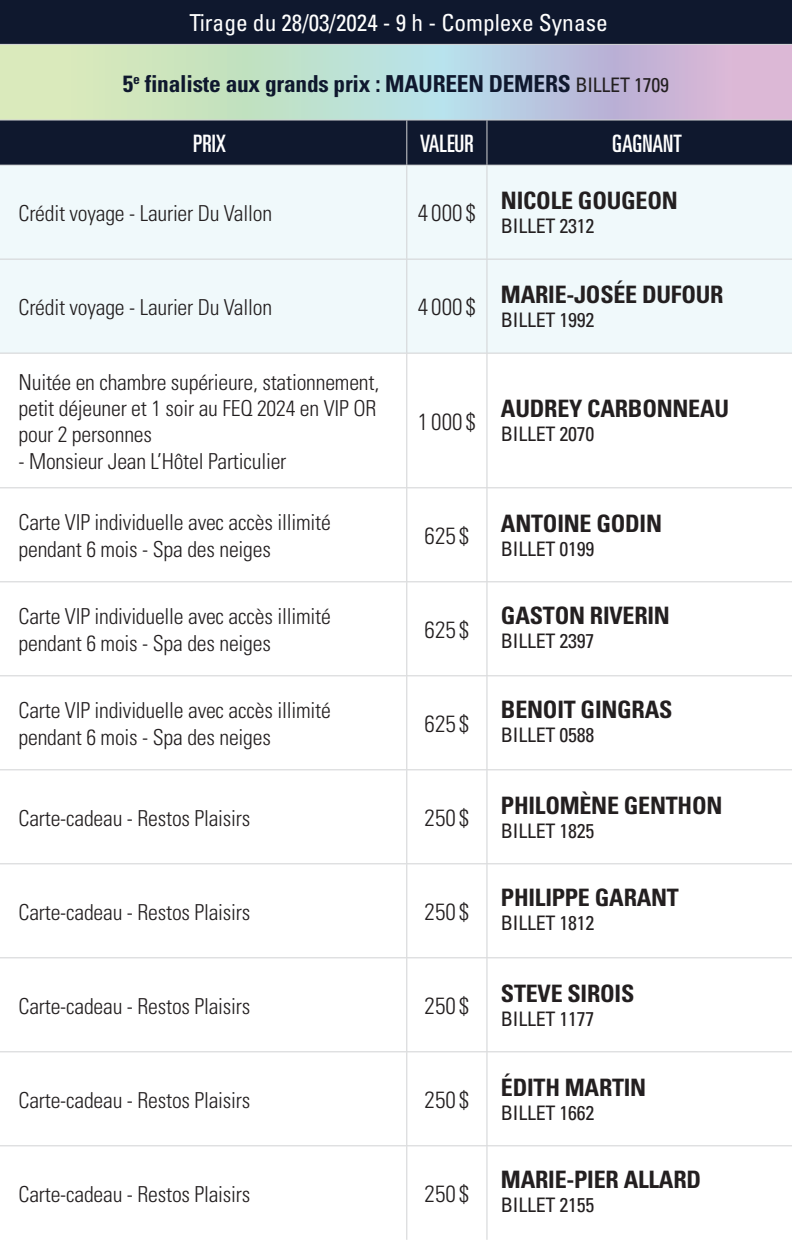
<style>
.page{position:relative;width:792px;height:1240px;background:#fff}
.page>*{position:absolute;margin:0;border:0;box-sizing:border-box;transform-origin:0 0}
.t1{font:700 condensed 24px "Univers";letter-spacing:-.01em;color:#231f20}
.t2{font:ultra-condensed 24px "Univers";color:#fff}
.t3{font:700 condensed 23.4px "Univers";letter-spacing:-.01em;color:#0f182e}
.t4{font:300 condensed 23.4px "Univers";color:#231f20}
.t5{font:condensed 23.4px "Univers";color:#fff}
.t6{font:300 condensed 22px/26.4px "Univers";letter-spacing:-.01em;color:#231f20}
.t7{font:condensed 20px "Univers";letter-spacing:-.01em;color:#231f20}
.s1{font-weight:400;font-size:20px;color:#231f20}
</style>
<div class="page">
<div style="left:0;top:0;width:792px;height:44px;background:#0f182e"></div>
<svg style="left:0;top:45px;width:792px;height:75px;background:#c6d3d0"></svg>
<div style="left:0;top:121px;width:792px;height:44px;background:#0f182e"></div>
<div style="left:0;top:166px;width:792px;height:187px;background:#f0f9fb"></div>
<hr style="left:0;top:165px;width:407px;height:1px;background:#d1d2d4">
<hr style="left:0;top:259px;width:407px;height:1px;background:#d1d2d4">
<hr style="left:0;top:353px;width:407px;height:1px;background:#d1d2d4">
<hr style="left:407px;top:165px;width:80px;height:1px;background:#d1d2d4">
<hr style="left:407px;top:259px;width:80px;height:1px;background:#d1d2d4">
<hr style="left:407px;top:353px;width:80px;height:1px;background:#d1d2d4">
<hr style="left:0;top:487px;width:407px;height:1px;background:#d1d2d4">
<hr style="left:407px;top:487px;width:80px;height:1px;background:#d1d2d4">
<hr style="left:0;top:581px;width:407px;height:1px;background:#d1d2d4">
<hr style="left:0;top:675px;width:407px;height:1px;background:#d1d2d4">
<hr style="left:0;top:769px;width:407px;height:1px;background:#d1d2d4">
<hr style="left:487px;top:487px;width:305px;height:1px;background:#d1d2d4">
<hr style="left:407px;top:581px;width:80px;height:1px;background:#d1d2d4">
<hr style="left:407px;top:675px;width:80px;height:1px;background:#d1d2d4">
<hr style="left:407px;top:769px;width:80px;height:1px;background:#d1d2d4">
<hr style="left:407px;top:863px;width:80px;height:1px;background:#d1d2d4">
<hr style="left:407px;top:957px;width:80px;height:1px;background:#d1d2d4">
<hr style="left:407px;top:1051px;width:80px;height:1px;background:#d1d2d4">
<hr style="left:487px;top:1051px;width:305px;height:1px;background:#d1d2d4">
<hr style="left:407px;top:1145px;width:80px;height:1px;background:#d1d2d4">
<hr style="left:0;top:863px;width:407px;height:1px;background:#d1d2d4">
<hr style="left:0;top:957px;width:407px;height:1px;background:#d1d2d4">
<hr style="left:0;top:1051px;width:407px;height:1px;background:#d1d2d4">
<hr style="left:0;top:1145px;width:407px;height:1px;background:#d1d2d4">
<hr style="left:487px;top:353px;width:305px;height:1px;background:#d1d2d4">
<hr style="left:487px;top:581px;width:305px;height:1px;background:#d1d2d4">
<hr style="left:487px;top:675px;width:305px;height:1px;background:#d1d2d4">
<hr style="left:487px;top:769px;width:305px;height:1px;background:#d1d2d4">
<hr style="left:487px;top:863px;width:305px;height:1px;background:#d1d2d4">
<hr style="left:487px;top:957px;width:305px;height:1px;background:#d1d2d4">
<hr style="left:406px;top:166px;width:1px;height:93px;background:#d1d2d4">
<hr style="left:406px;top:260px;width:1px;height:93px;background:#d1d2d4">
<hr style="left:406px;top:354px;width:1px;height:133px;background:#d1d2d4">
<hr style="left:406px;top:488px;width:1px;height:93px;background:#d1d2d4">
<hr style="left:406px;top:582px;width:1px;height:93px;background:#d1d2d4">
<hr style="left:406px;top:676px;width:1px;height:93px;background:#d1d2d4">
<hr style="left:406px;top:770px;width:1px;height:93px;background:#d1d2d4">
<hr style="left:406px;top:864px;width:1px;height:93px;background:#d1d2d4">
<hr style="left:406px;top:958px;width:1px;height:93px;background:#d1d2d4">
<hr style="left:406px;top:1052px;width:1px;height:93px;background:#d1d2d4">
<hr style="left:406px;top:1146px;width:1px;height:94px;background:#d1d2d4">
<hr style="left:406px;top:120px;width:1px;height:45px;background:#d1d2d4">
<hr style="left:487px;top:120px;width:1px;height:45px;background:#d1d2d4">
<hr style="left:0;top:44px;width:407px;height:1px;background:#d1d2d4">
<hr style="left:407px;top:44px;width:80px;height:1px;background:#d1d2d4">
<hr style="left:487px;top:44px;width:305px;height:1px;background:#d1d2d4">
<hr style="left:0;top:120px;width:407px;height:1px;background:#d1d2d4">
<hr style="left:407px;top:120px;width:80px;height:1px;background:#d1d2d4">
<hr style="left:487px;top:120px;width:305px;height:1px;background:#d1d2d4">
<hr style="left:487px;top:165px;width:305px;height:1px;background:#d1d2d4">
<hr style="left:487px;top:259px;width:305px;height:1px;background:#d1d2d4">
<hr style="left:487px;top:1145px;width:305px;height:1px;background:#d1d2d4">
<hr style="left:487px;top:166px;width:1px;height:93px;background:#d1d2d4">
<hr style="left:487px;top:260px;width:1px;height:93px;background:#d1d2d4">
<hr style="left:487px;top:354px;width:1px;height:133px;background:#d1d2d4">
<hr style="left:487px;top:488px;width:1px;height:93px;background:#d1d2d4">
<hr style="left:487px;top:582px;width:1px;height:93px;background:#d1d2d4">
<hr style="left:487px;top:676px;width:1px;height:93px;background:#d1d2d4">
<hr style="left:487px;top:770px;width:1px;height:93px;background:#d1d2d4">
<hr style="left:487px;top:864px;width:1px;height:93px;background:#d1d2d4">
<hr style="left:487px;top:958px;width:1px;height:93px;background:#d1d2d4">
<hr style="left:487px;top:1052px;width:1px;height:93px;background:#d1d2d4">
<hr style="left:487px;top:1146px;width:1px;height:94px;background:#d1d2d4">
<p class="t5" style="left:189px;top:8px;width:420px">Tirage du 28/03/2024 - 9 h - Complexe Synase</p>
<p class="t3" style="left:123px;top:69px;width:548px">5<sup>e</sup> finaliste aux grands prix : MAUREEN DEMERS <span class="s1">BILLET 1709</span></p>
<p class="t2" style="left:193px;top:130px;width:34px">PRIX</p>
<p class="t2" style="left:420px;top:130px;width:55px">VALEUR</p>
<p class="t2" style="left:612px;top:130px;width:71px">GAGNANT</p>
<p class="t6" style="left:19px;top:200px;width:255px">Crédit voyage - Laurier Du Vallon</p>
<p class="t4" style="left:418px;top:199px;width:59px">4000$</p>
<p class="t6" style="left:19px;top:294px;width:255px">Crédit voyage - Laurier Du Vallon</p>
<p class="t4" style="left:418px;top:293px;width:59px">4000$</p>
<p class="t6" style="left:19px;top:369px;width:362px">Nuitée en chambre supérieure, stationnement, petit déjeuner et 1 soir au FEQ 2024 en VIP OR pour 2 personnes</p>
<p class="t6" style="left:19px;top:448px;width:269px">- Monsieur Jean L’Hôtel Particulier</p>
<p class="t4" style="left:418px;top:407px;width:59px">1000$</p>
<p class="t6" style="left:19px;top:509px;width:314px">Carte VIP individuelle avec accès illimité pendant 6 mois - Spa des neiges</p>
<p class="t4" style="left:425px;top:522px;width:46px">625 $</p>
<p class="t6" style="left:19px;top:603px;width:314px">Carte VIP individuelle avec accès illimité pendant 6 mois - Spa des neiges</p>
<p class="t4" style="left:425px;top:616px;width:46px">625 $</p>
<p class="t6" style="left:19px;top:697px;width:314px">Carte VIP individuelle avec accès illimité pendant 6 mois - Spa des neiges</p>
<p class="t4" style="left:425px;top:710px;width:46px">625 $</p>
<p class="t6" style="left:19px;top:805px;width:233px">Carte-cadeau - Restos Plaisirs</p>
<p class="t4" style="left:425px;top:804px;width:46px">250 $</p>
<p class="t6" style="left:19px;top:899px;width:233px">Carte-cadeau - Restos Plaisirs</p>
<p class="t4" style="left:425px;top:898px;width:46px">250 $</p>
<p class="t6" style="left:19px;top:993px;width:233px">Carte-cadeau - Restos Plaisirs</p>
<p class="t4" style="left:425px;top:992px;width:46px">250 $</p>
<p class="t6" style="left:19px;top:1087px;width:233px">Carte-cadeau - Restos Plaisirs</p>
<p class="t4" style="left:425px;top:1086px;width:46px">250 $</p>
<p class="t6" style="left:19px;top:1181px;width:233px">Carte-cadeau - Restos Plaisirs</p>
<p class="t4" style="left:425px;top:1180px;width:46px">250 $</p>
<p class="t1" style="left:501px;top:186px;width:178px">NICOLE GOUGEON</p>
<p class="t7" style="left:501px;top:213px;width:95px">BILLET 2312</p>
<p class="t1" style="left:501px;top:280px;width:224px">MARIE-JOSÉE DUFOUR</p>
<p class="t7" style="left:501px;top:307px;width:95px">BILLET 1992</p>
<p class="t1" style="left:501px;top:394px;width:230px">AUDREY CARBONNEAU</p>
<p class="t7" style="left:501px;top:422px;width:95px">BILLET 2070</p>
<p class="t1" style="left:501px;top:508px;width:163px">ANTOINE GODIN</p>
<p class="t7" style="left:501px;top:536px;width:95px">BILLET 0199</p>
<p class="t1" style="left:501px;top:601px;width:170px">GASTON RIVERIN</p>
<p class="t7" style="left:501px;top:628px;width:95px">BILLET 2397</p>
<p class="t1" style="left:501px;top:695px;width:173px">BENOIT GINGRAS</p>
<p class="t7" style="left:501px;top:722px;width:95px">BILLET 0588</p>
<p class="t1" style="left:501px;top:790px;width:223px">PHILOMÈNE GENTHON</p>
<p class="t7" style="left:501px;top:818px;width:95px">BILLET 1825</p>
<p class="t1" style="left:501px;top:883px;width:180px">PHILIPPE GARANT</p>
<p class="t7" style="left:501px;top:910px;width:95px">BILLET 1812</p>
<p class="t1" style="left:501px;top:978px;width:135px">STEVE SIROIS</p>
<p class="t7" style="left:501px;top:1006px;width:95px">BILLET 1177</p>
<p class="t1" style="left:501px;top:1072px;width:147px">ÉDITH MARTIN</p>
<p class="t7" style="left:501px;top:1100px;width:95px">BILLET 1662</p>
<p class="t1" style="left:501px;top:1165px;width:202px">MARIE-PIER ALLARD</p>
<p class="t7" style="left:501px;top:1192px;width:95px">BILLET 2155</p>
</div>
